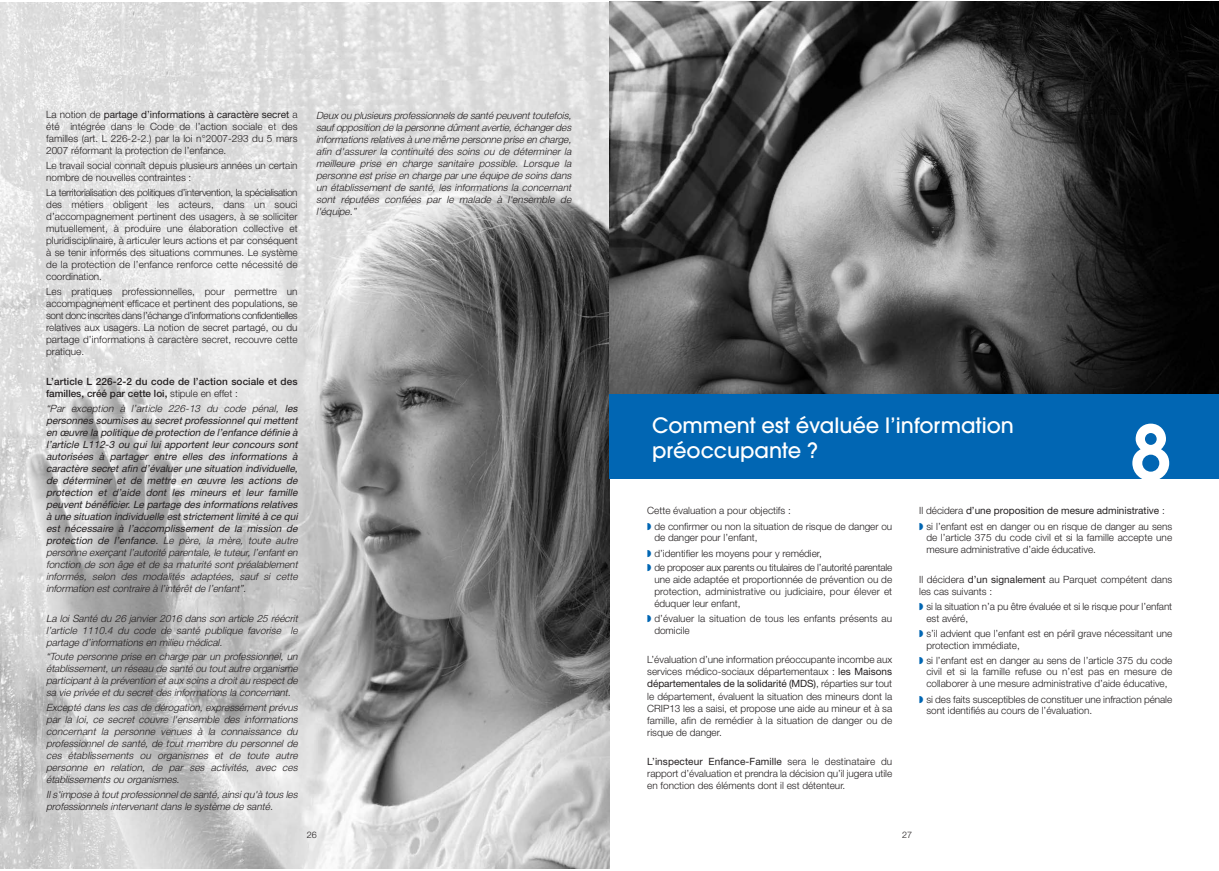
<style>
.page{position:relative;width:1219px;height:871px;background:#fff}
.page>*{position:absolute;margin:0;border:0;box-sizing:border-box;transform-origin:0 0}
.t1{font:600 74.6px "Avant Garde";color:#fff}
.t2{font:500 21px/25.2px "Avant Garde";color:#fff}
.t3{font:300 10px/12px "Helvetica Neue";color:#231f20}
.t4{font:italic 300 10px/12px "Helvetica Neue";color:#231f20;text-align:justify}
.t5{font:italic 10px/12px "Helvetica Neue";color:#231f20;text-align:justify}
.t6{font:300 10px/15.1px "Helvetica Neue";letter-spacing:-.02em;color:#231f20}
.t7{font:500 10px/12px "Helvetica Neue";letter-spacing:.01em;color:#231f20}
.t8{font:300 9px "Helvetica Neue";color:#231f20}
.s1{font-weight:400}
.s2{font-weight:300}
</style>
<div class="page">
<img style="left:0;top:2px;width:609px;height:866px">
<img style="left:609px;top:1px;width:610px;height:393px">
<div style="left:609px;top:394px;width:610px;height:84px;background:#0166b3"></div>
<p class="t3" style="left:46px;top:110px;width:253px;text-align:justify">La notion de <span class="s1">partage d’informations à caractère secret</span> a été intégrée dans le Code de l’action sociale et des familles (art. L 226-2-2.) par la loi n°2007-293 du 5 mars 2007 réformant la protection de l’enfance.</p>
<p class="t3" style="left:46px;top:161px;width:253px">Le travail social connaît depuis plusieurs années un certain nombre de nouvelles contraintes :</p>
<p class="t3" style="left:46px;top:187px;width:253px;text-align:justify">La territorialisation des politiques d’intervention, la spécialisation des métiers obligent les acteurs, dans un souci d’accompagnement pertinent des usagers, à se solliciter mutuellement, à produire une élaboration collective et pluridisciplinaire, à articuler leurs actions et par conséquent à se tenir informés des situations communes. Le système de la protection de l’enfance renforce cette nécessité de coordination.</p>
<p class="t3" style="left:46px;top:286px;width:253px;text-align:justify">Les pratiques professionnelles, pour permettre un accompagnement efficace et pertinent des populations, se sont donc inscrites dans l’échange d’informations confidentielles relatives aux usagers. La notion de secret partagé, ou du partage d’informations à caractère secret, recouvre cette pratique.</p>
<p class="t7" style="left:46px;top:376px;width:253px">L’article L 226-2-2 du code de l’action sociale et des familles, créé par cette loi, <span class="s2">stipule en effet :</span></p>
<p class="t5" style="left:46px;top:403px;width:255px"><span class="s2">“Par exception à l’article 226-13 du code pénal,</span> les personnes soumises au secret professionnel qui mettent en œuvre la politique de protection de l’enfance définie à l’article L112-3 ou qui lui apportent leur concours sont autorisées à partager entre elles des informations à caractère secret afin d’évaluer une situation individuelle, de déterminer et de mettre en œuvre les actions de protection et d’aide dont les mineurs et leur famille peuvent bénéficier. Le partage des informations relatives à une situation individuelle est strictement limité à ce qui est nécessaire à l’accomplissement de la mission de protection de l’enfance. <span class="s2">Le père, la mère, toute autre personne exerçant l’autorité parentale, le tuteur, l’enfant en fonction de son âge et de sa maturité sont préalablement informés, selon des modalités adaptées, sauf si cette information est contraire à l’intérêt de l’enfant”.</span></p>
<p class="t4" style="left:46px;top:612px;width:255px">La loi Santé du 26 janvier 2016 dans son article 25 réécrit l’article 1110.4 du code de santé publique favorise le partage d’informations en milieu médical.</p>
<p class="t4" style="left:46px;top:651px;width:255px">“Toute personne prise en charge par un professionnel, un établissement, un réseau de santé ou tout autre organisme participantà la prévention etaux soins a droitau respectde sa vie privée et du secret des informations la concernant.</p>
<p class="t4" style="left:46px;top:702px;width:255px">Excepté dans les cas de dérogation, expressément prévus par la loi, ce secret couvre l'ensemble des informations concernant la personne venues à la connaissance du professionnel de santé, de tout membre du personnel de ces établissements ou organismes et de toute autre personne en relation, de par ses activités, avec ces établissements ou organismes.</p>
<p class="t4" style="left:46px;top:789px;width:255px">Ils'impose à toutprofessionnelde santé,ainsiqu'à tous les professionnels intervenant dans le système de santé.</p>
<p class="t4" style="left:316px;top:110px;width:258px">Deux ou plusieurs professionnels de santé peuventtoutefois, sauf opposition de la personne dûmentavertie,échangerdes informations relatives à une même personne prise en charge, afin d'assurer la continuité des soins ou de déterminer la meilleure prise en charge sanitaire possible. Lorsque la personne est prise en charge par une équipe de soins dans un établissement de santé, les informations la concernant sont réputées confiées par le malade à l'ensemble de l'équipe.”</p>
<h2 class="t2" style="left:652px;top:414px;width:363px">Comment est évaluée l’information préoccupante ?</h2>
<h1 class="t1" style="left:1130px;top:424px;width:43px">8</h1>
<p class="t3" style="left:654px;top:504px;width:239px;line-height:15.3px;text-indent:-7px">Cette évaluation a pour objectifs :<br>de confirmer ou non la situation de risque de danger ou</p>
<p class="t6" style="left:654px;top:531px;width:239px">de danger pour l’enfant,<br>d’identifier les moyens pour y remédier,<br>de proposer aux parents ou titulaires de l’autorité parentale</p>
<p class="t3" style="left:654px;top:574px;width:239px;text-align:justify">une aide adaptée et proportionnée de prévention ou de protection, administrative ou judiciaire, pour élever et éduquer leur enfant,</p>
<p class="t3" style="left:654px;top:613px;width:239px;line-height:11.5px">d’évaluer la situation de tous les enfants présents au domicile</p>
<p class="t3" style="left:647px;top:654px;width:247px;text-align:justify">L’évaluation d’une information préoccupante incombe aux services médico-sociaux départementaux : <span class="s1">les Maisons départementales de la solidarité (MDS)</span>, réparties sur tout le département, évaluent la situation des mineurs dont la CRIP13 les a saisi, et propose une aide au mineur et à sa famille, afin de remédier à la situation de danger ou de risque de danger.</p>
<p class="t3" style="left:647px;top:756px;width:247px;text-align:justify"><span class="s1">L’inspecteur Enfance-Famille</span> sera le destinataire du rapport d’évaluation et prendra la décision qu’il jugera utile en fonction des éléments dont il est détenteur.</p>
<p class="t3" style="left:926px;top:504px;width:247px;line-height:15.3px;text-indent:-7px">Il décidera <span class="s1">d’une proposition de mesure administrative</span> : si l’enfant est en danger ou en risque de danger au sens</p>
<p class="t3" style="left:926px;top:532px;width:247px">de l’article 375 du code civil et si la famille accepte une mesure administrative d’aide éducative.</p>
<p class="t3" style="left:919px;top:574px;width:254px">Il décidera <span class="s1">d’un signalement</span> au Parquet compétent dans les cas suivants :</p>
<p class="t3" style="left:926px;top:601px;width:247px;line-height:11.5px">si la situation n’a pu être évaluée et si le risque pour l’enfant est avéré,</p>
<p class="t3" style="left:926px;top:628px;width:247px;line-height:11.5px">s’il advient que l’enfant est en péril grave nécessitant une protection immédiate,</p>
<p class="t3" style="left:926px;top:655px;width:247px;text-align:justify">si l’enfant est en danger au sens de l’article 375 du code civil et si la famille refuse ou n’est pas en mesure de collaborer à une mesure administrative d’aide éducative,</p>
<p class="t3" style="left:926px;top:694px;width:247px;line-height:11.5px">si des faits susceptibles de constituer une infraction pénale sont identifiés au cours de l’évaluation.</p>
<p class="t8" style="left:307px;top:831px;width:11px">26</p>
<p class="t8" style="left:902px;top:831px;width:11px">27</p>
</div>
